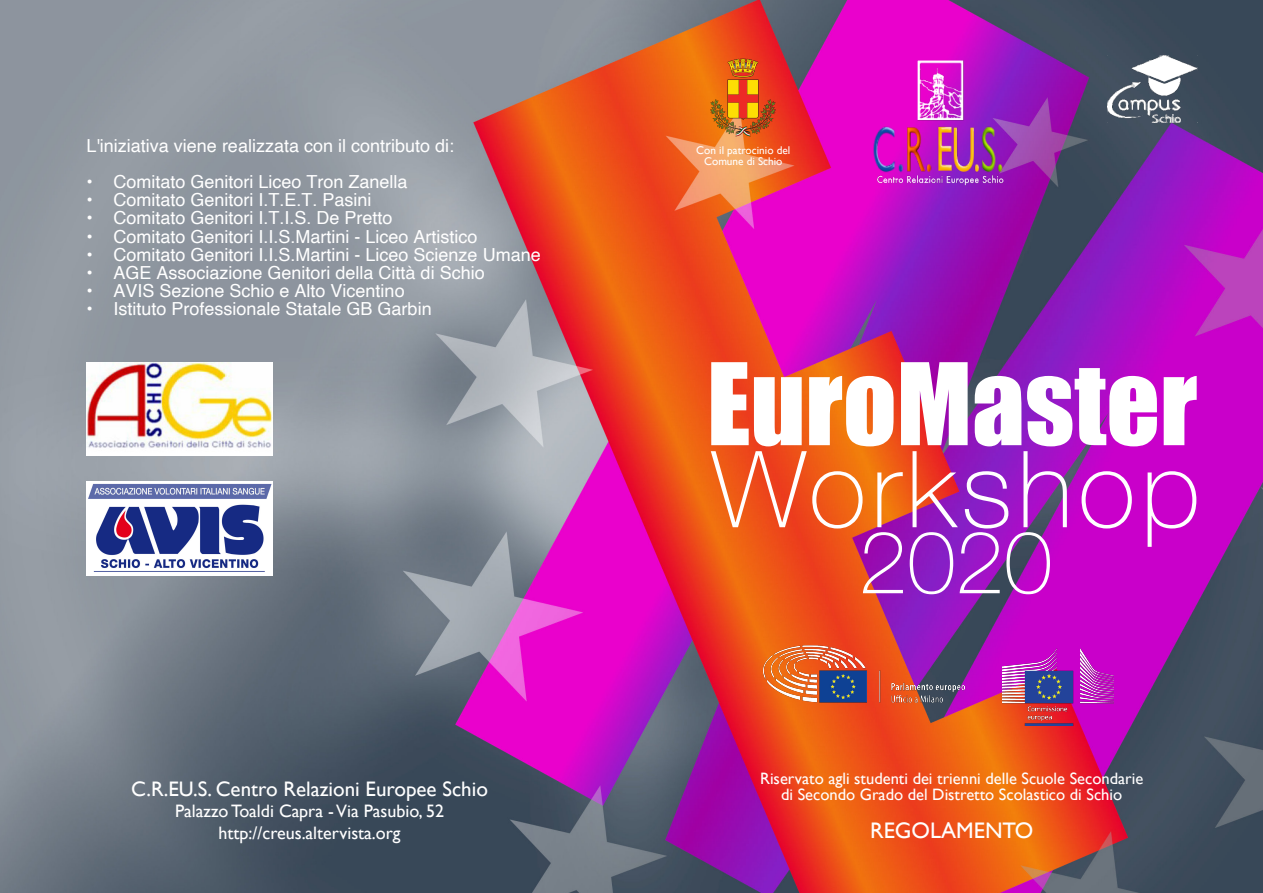
<style>
.page{position:relative;width:1263px;height:893px;background:#fff}
.page>*{position:absolute;margin:0;border:0;box-sizing:border-box;transform-origin:0 0}
.t1{font:100 106.5px "Helvetica Neue";letter-spacing:.05em;color:#fff}
.t2{font:105px "Impact";color:#fff}
.t3{font:100 87px "Helvetica Neue";color:#fff}
.t4{font:22.5px "Gill Sans";color:#fff}
.t5{font:21px "Gill Sans";color:#fff}
.t6{font:18px "Helvetica";color:#fff}
.t7{font:18px/21.6px "Gill Sans";color:#fff;text-align:center}
.t8{font:16.5px/16.5px "Gill Sans";color:#fff;text-align:center}
.t9{font:11.25px/11.2px "Gill Sans";color:#fff;text-align:center}
</style>
<div class="page">
<img style="left:0;top:0;width:1263px;height:893px">
<img style="left:1107px;top:55px;width:90px;height:68px">
<img style="left:711px;top:55px;width:65px;height:81px">
<img style="left:862px;top:50px;width:153px;height:146px">
<img style="left:86px;top:362px;width:187px;height:93px">
<img style="left:86px;top:481px;width:187px;height:94px">
<img style="left:739px;top:622px;width:253px;height:105px">
<img style="left:1002px;top:649px;width:111px;height:76px">
<p class="t6" style="left:86px;top:139px;width:369px">L'iniziativa viene realizzata con il contributo di:</p>
<p class="t6" style="left:86px;top:175px;width:323px">• Comitato Genitori Liceo Tron Zanella</p>
<p class="t6" style="left:86px;top:193px;width:287px">• Comitato Genitori I.T.E.T. Pasini</p>
<p class="t6" style="left:86px;top:211px;width:308px">• Comitato Genitori I.T.I.S. De Pretto</p>
<p class="t6" style="left:86px;top:229px;width:393px">• Comitato Genitori I.I.S.Martini - Liceo Artistico</p>
<p class="t6" style="left:86px;top:247px;width:456px">• Comitato Genitori I.I.S.Martini - Liceo Scienze Umane</p>
<p class="t6" style="left:86px;top:265px;width:400px">• AGE Associazione Genitori della Città di Schio</p>
<p class="t6" style="left:86px;top:283px;width:320px">• AVIS Sezione Schio e Alto Vicentino</p>
<p class="t6" style="left:86px;top:301px;width:347px">• Istituto Professionale Statale GB Garbin</p>
<p class="t5" style="left:131px;top:781px;width:358px">C.R.EU.S. Centro Relazioni Europee Schio</p>
<p class="t7" style="left:175px;top:802px;width:271px">Palazzo Toaldi Capra - Via Pasubio, 52 http://creus.altervista.org</p>
<p class="t9" style="left:696px;top:145px;width:95px">Con il patrocinio del<br>Comune di Schio</p>
<h2 class="t2" style="left:707px;top:362px;width:492px">EuroMaster</h2>
<h1 class="t1" style="left:711px;top:424px;width:490px">Workshop</h1>
<h3 class="t3" style="left:859px;top:509px;width:195px">2020</h3>
<p class="t8" style="left:760px;top:772px;width:385px">Riservato agli studenti dei trienni delle Scuole Secondarie di Secondo Grado del Distretto Scolastico di Schio</p>
<p class="t4" style="left:870px;top:822px;width:165px">REGOLAMENTO</p>
</div>
